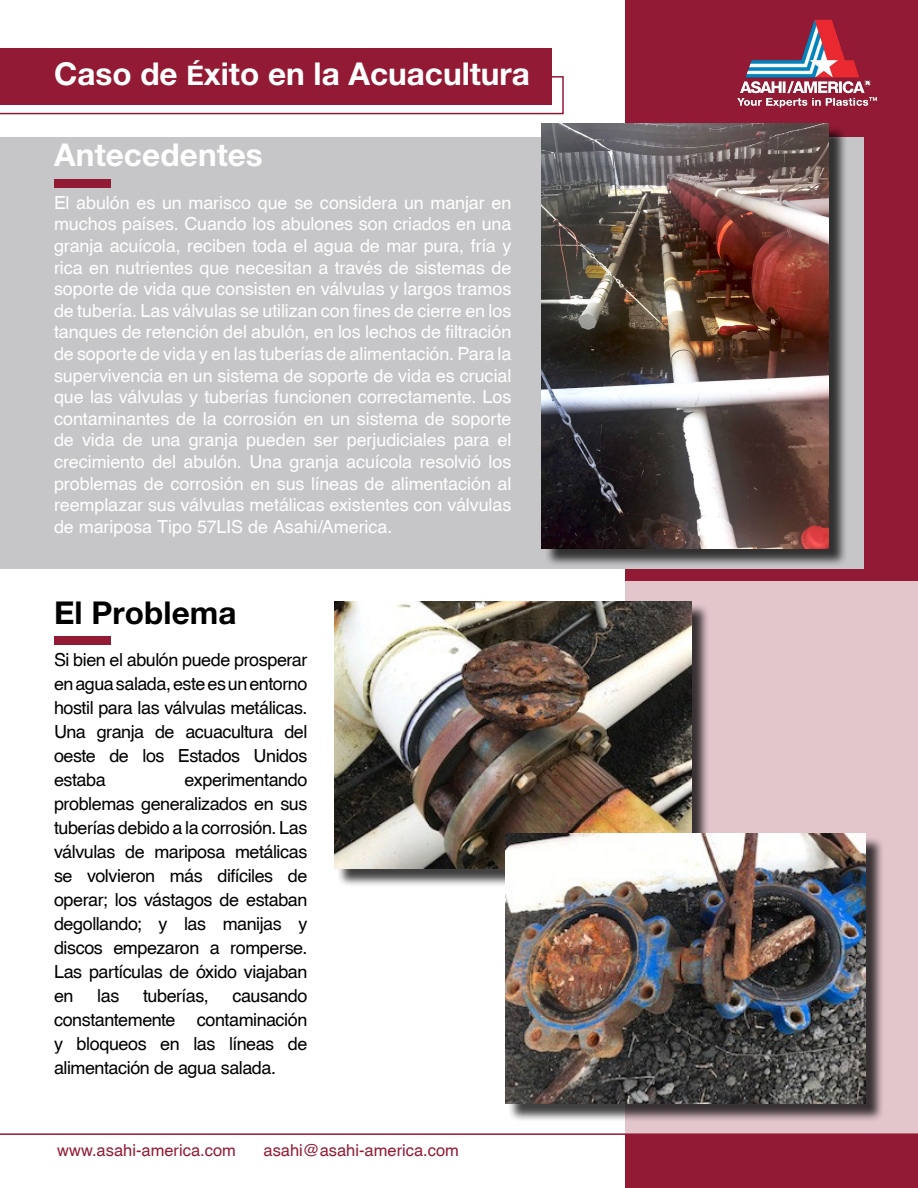
<style>
.page{position:relative;width:918px;height:1188px;background:#fff}
.page>*{position:absolute;margin:0;border:0;box-sizing:border-box;transform-origin:0 0}
.t1{font:700 31.5px "Helvetica Neue LT Std";color:#fff}
.t2{font:700 31.5px "Helvetica Neue LT Std";letter-spacing:.005em;color:#000101}
.t3{font:18px/21.6px "Helvetica";letter-spacing:-.005em;color:#fff;text-align:justify}
.t4{font:18px/24px "Helvetica";letter-spacing:-.025em;color:#000;text-align:justify}
.t5{font:16.5px "Helvetica";color:#931a34}
.s1{font-size:27px}
</style>
<div class="page">
<div style="left:626px;top:0;width:292px;height:1188px;background:#931a34"></div>
<div style="left:0;top:137px;width:864px;height:431px;background:#c6c5c8"></div>
<svg style="left:110px;top:581px;width:808px;height:552px"></svg>
<div style="left:54px;top:636px;width:56px;height:9px;background:#931a34"></div>
<svg style="left:0;top:76px;width:564px;height:38px"></svg>
<div style="left:0;top:48px;width:552px;height:56px;background:#931a34"></div>
<div style="left:54px;top:179px;width:56px;height:9px;background:#931a34"></div>
<img style="left:737px;top:19px;width:141px;height:89px">
<hr style="left:0;top:1133px;width:918px;height:2px;background:#931a34">
<div style="left:337px;top:603px;width:373px;height:284px;background:#000;opacity:.75"></div>
<img style="left:334px;top:601px;width:357px;height:267px">
<div style="left:508px;top:836px;width:376px;height:286px;background:#000;opacity:.75"></div>
<img style="left:505px;top:834px;width:360px;height:269px">
<div style="left:544px;top:126px;width:304px;height:441px;background:#000;opacity:.75"></div>
<img style="left:542px;top:123px;width:287px;height:426px">
<h1 class="t1" style="left:54px;top:54px;width:477px">Caso de <span class="s1">É</span>xito en la Acuacultura</h1>
<h1 class="t1" style="left:54px;top:135px;width:210px">Antecedentes</h1>
<p class="t3" style="left:54px;top:191px;width:459px">El abulón es un marisco que se considera un manjar en muchos países. Cuando los abulones son criados en una granja acuícola, reciben toda el agua de mar pura, fría y rica en nutrientes que necesitan a través de sistemas de soporte de vida que consisten en válvulas y largos tramos de tubería. Las válvulas se utilizan con fines de cierre en los tanques de retención del abulón, en los lechos de filtración de soporte de vida y en las tuberías de alimentación. Para la supervivencia en un sistema de soporte de vida es crucial que las válvulas y tuberías funcionen correctamente. Los contaminantes de la corrosión en un sistema de soporte de vida de una granja pueden ser perjudiciales para el crecimiento del abulón. Una granja acuícola resolvió los problemas de corrosión en sus líneas de alimentación al reemplazar sus válvulas metálicas existentes con válvulas de mariposa Tipo 57LIS de Asahi/America.</p>
<h1 class="t2" style="left:54px;top:593px;width:184px">El Problema</h1>
<p class="t4" style="left:54px;top:647px;width:255px">Si bien el abulón puede prosperar en agua salada, este es un entorno hostil para las válvulas metálicas.<br>Una granja de acuacultura del oeste de los Estados Unidos estaba</p>
<p class="t4" style="left:54px;top:767px;width:255px;text-indent:131px">experimentando problemas generalizados en sus tuberías debido a la corrosión. Las válvulas de mariposa metálicas se volvieron más difíciles de operar; los vástagos de estaban degollando; y las manijas y discos empezaron a romperse.<br>Las partículas de óxido viajaban en</p>
<p class="t4" style="left:97px;top:983px;width:24px">las</p>
<p class="t4" style="left:143px;top:983px;width:67px">tuberías,</p>
<p class="t4" style="left:54px;top:983px;width:255px;text-indent:179px">causando constantemente contaminación y bloqueos en las líneas de alimentación de agua salada.</p>
<p class="t5" style="left:57px;top:1140px;width:180px">www.asahi-america.com</p>
<p class="t5" style="left:264px;top:1140px;width:197px">asahi@asahi-america.com</p>
</div>
